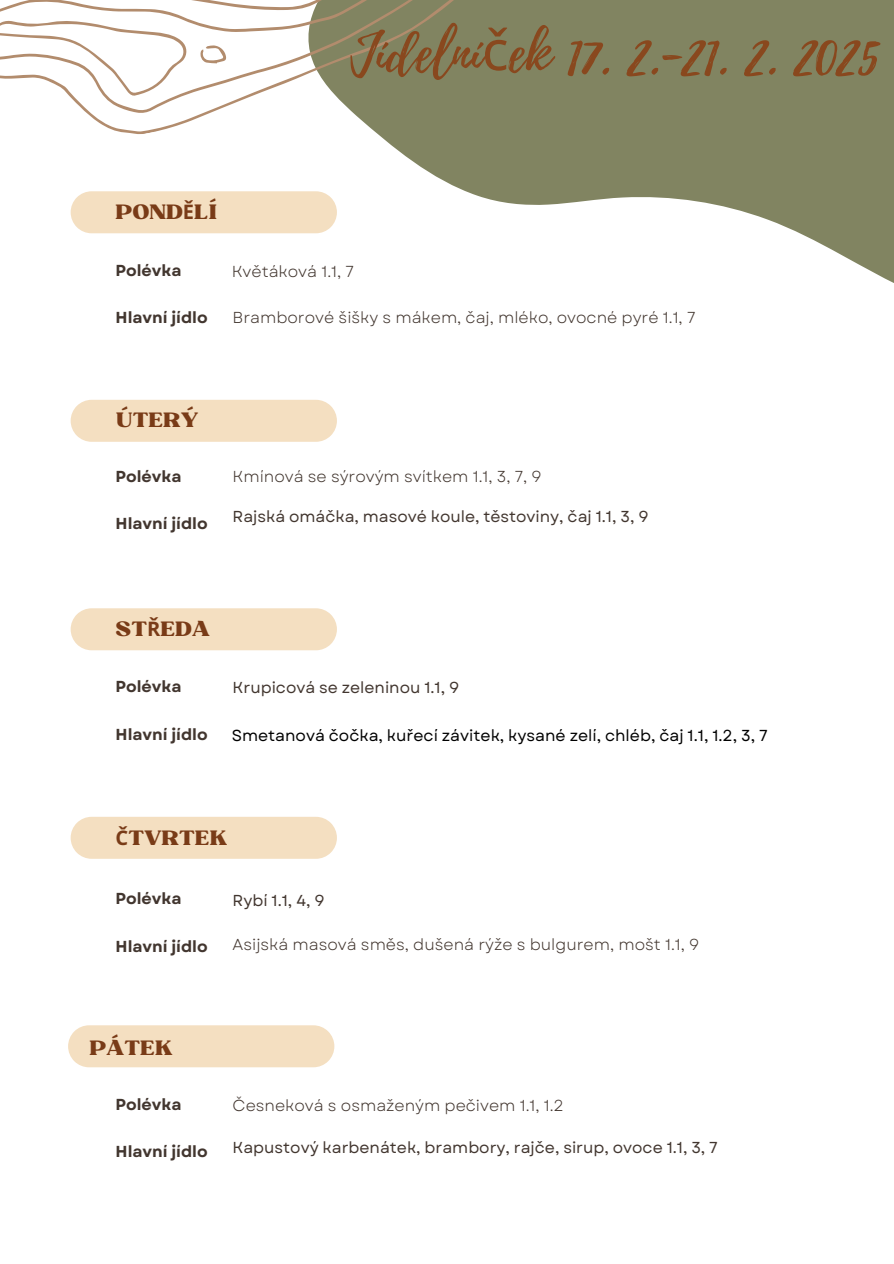
<style>
.page{position:relative;width:894px;height:1264px;background:#fff}
.page>*{position:absolute;margin:0;border:0;box-sizing:border-box;transform-origin:0 0}
.t1{font:55.5px "Playlist Script";color:#89481e}
.t2{font:19.95px "Bugaki";color:#793b17}
.t3{font:15.9px "Garet";color:#42362f}
.t4{font:15.9px "Garet";color:#42362f}
.t5{font:700 15.9px "Garet";color:#42362f}
.t6{font:15.9px "Garet";color:#000}
.s1{font-family:"Noto Sans"}
.s2{font-family:"Noto Sans";font-weight:700}
</style>
<div class="page">
<div style="left:71px;top:608px;width:262px;height:42px;background:#f4dfc1"></div>
<div style="left:71px;top:816px;width:266px;height:42px;background:#f4dfc1"></div>
<div style="left:68px;top:1025px;width:266px;height:42px;background:#f4dfc1"></div>
<div style="left:71px;top:191px;width:199px;height:42px;background:#f4dfc1"></div>
<div style="left:71px;top:400px;width:199px;height:42px;background:#f4dfc1"></div>
<svg style="left:270px;top:0;width:623px;height:642px"></svg>
<svg style="left:0;top:0;width:524px;height:166px"></svg>
<p class="t1" style="left:350px;top:13px;width:529px">Jídelní<span class="s1">č</span>ek 17. 2.-21. 2. 2025</p>
<p class="t2" style="left:115px;top:200px;width:103px">POND<span class="s2">Ě</span>LÍ</p>
<h3 class="t5" style="left:115px;top:258px;width:68px">Polévka</h3>
<h2 class="t5" style="left:115px;top:305px;width:94px">Hlavní jídlo</h2>
<h3 class="t3" style="left:232px;top:260px;width:124px">Květáková 1.1, 7</h3>
<h3 class="t3" style="left:232px;top:306px;width:464px">Bramborové šišky s mákem, čaj, mléko, ovocné pyré 1.1, 7</h3>
<h3 class="t2" style="left:115px;top:408px;width:84px">ÚTERÝ</h3>
<p class="t5" style="left:115px;top:464px;width:68px">Polévka</p>
<p class="t5" style="left:115px;top:511px;width:94px">Hlavní jídlo</p>
<h2 class="t3" style="left:232px;top:465px;width:310px">Kmínová se sýrovým svítkem 1.1, 3, 7, 9</h2>
<h3 class="t4" style="left:232px;top:505px;width:417px">Rajská omáčka, masové koule, těstoviny, čaj 1.1, 3, 9</h3>
<p class="t2" style="left:115px;top:617px;width:96px">ST<span class="s2">Ř</span>EDA</p>
<h3 class="t5" style="left:115px;top:674px;width:68px">Polévka</h3>
<p class="t5" style="left:115px;top:722px;width:94px">Hlavní jídlo</p>
<p class="t4" style="left:232px;top:675px;width:228px">Krupicová se zeleninou 1.1, 9</p>
<h3 class="t6" style="left:232px;top:723px;width:537px">Smetanová čočka, kuřecí závitek, kysané zelí, chléb, čaj 1.1, 1.2, 3, 7</h3>
<h2 class="t2" style="left:115px;top:825px;width:113px"><span class="s2">Č</span>TVRTEK</h2>
<h3 class="t5" style="left:115px;top:887px;width:68px">Polévka</h3>
<h2 class="t5" style="left:115px;top:935px;width:94px">Hlavní jídlo</h2>
<p class="t4" style="left:232px;top:888px;width:93px">Rybí 1.1, 4, 9</p>
<h2 class="t3" style="left:232px;top:933px;width:468px">Asijská masová směs, dušená rýže s bulgurem, mošt 1.1, 9</h2>
<h3 class="t2" style="left:89px;top:1035px;width:84px">PÁTEK</h3>
<h3 class="t5" style="left:115px;top:1092px;width:68px">Polévka</h3>
<p class="t5" style="left:115px;top:1140px;width:94px">Hlavní jídlo</p>
<p class="t3" style="left:232px;top:1093px;width:332px">Česneková s osmaženým pečivem 1.1, 1.2</p>
<p class="t4" style="left:232px;top:1135px;width:486px">Kapustový karbenátek, brambory, rajče, sirup, ovoce 1.1, 3, 7</p>
</div>
